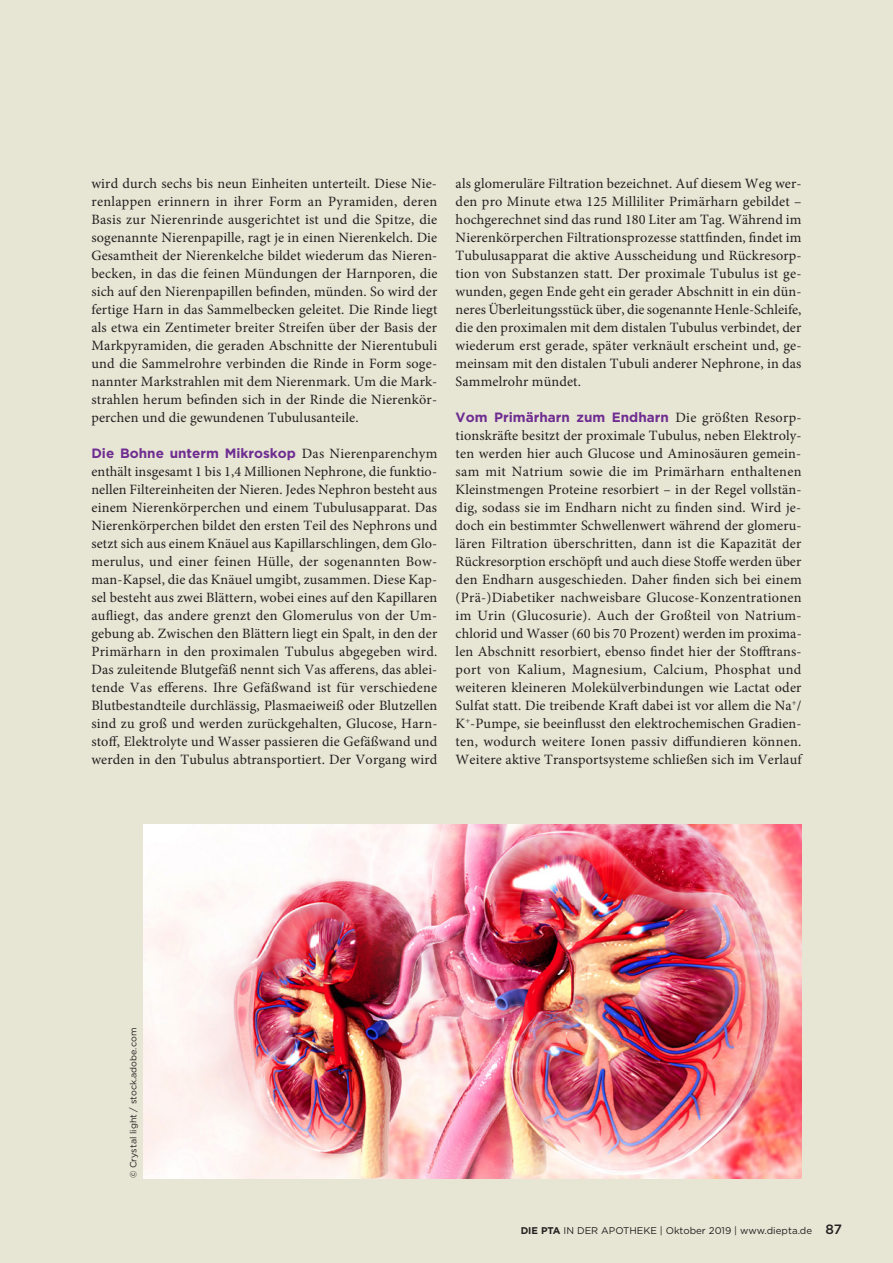
<style>
.page{position:relative;width:893px;height:1263px;background:#e7e5d4}
.page>*{position:absolute;margin:0;border:0;box-sizing:border-box;transform-origin:0 0}
.t1{font:14.25px/18px "Minion Pro";letter-spacing:.01em;color:#231f20;text-align:justify}
.t2{font:700 13.5px "Gotham";color:#6e2c91}
.t3{font:9.75px "Gotham";color:#231f20}
.t4{font:9px "Gotham";color:#231f20}
.s1{font-family:"Minion Pro";font-weight:400;font-size:14.25px;color:#231f20}
.s2{font-weight:700}
.s3{font-weight:500;font-size:13.5px}
</style>
<div class="page">
<img style="left:143px;top:824px;width:658px;height:354px">
<p class="t1" style="left:91px;top:175px;width:348px">wird durch sechs bis neun Einheiten unterteilt. Diese Nie&shy;renlappen erinnern in ihrer Form an Pyramiden, deren Basis zur Nierenrinde ausgerichtet ist und die Spitze, die sogenannte Nierenpapille, ragt je in einen Nierenkelch. Die Gesamtheit der Nierenkelche bildet wiederum das Nieren&shy;becken, in das die feinen Mündungen der Harnporen, die sich auf den Nierenpapillen befinden, münden. So wird der fertige Harn in das Sammelbecken geleitet. Die Rinde liegt als etwa ein Zentimeter breiter Streifen über der Basis der Markpyramiden, die geraden Abschnitte der Nierentubuli und die Sammelrohre verbinden die Rinde in Form soge&shy;nannter Markstrahlen mit dem Nierenmark. Um die Mark&shy;strahlen herum befinden sich in der Rinde die Nierenkör&shy;perchen und die gewundenen Tubulusanteile.</p>
<p class="t2" style="left:91px;top:444px;width:347px">Die Bohne unterm Mikroskop <span class="s1">Das Nierenparenchym</span></p>
<p class="t1" style="left:91px;top:463px;width:348px;text-align:left">enthält insgesamt 1 bis 1,4 Millionen Nephrone, die funktio&shy;nellen Filtereinheiten der Nieren. Jedes Nephron besteht aus einem Nierenkörperchen und einem Tubulusapparat. Das Nierenkörperchen bildet den ersten Teil des Nephrons und setzt sich aus einem Knäuel aus Kapillarschlingen, dem Glo&shy;merulus, und einer feinen Hülle, der sogenannten Bow&shy;man-Kapsel, die das Knäuel umgibt, zusammen. Diese Kap&shy;sel besteht aus zwei Blättern, wobei eines auf den Kapillaren aufliegt, das andere grenzt den Glomerulus von der Um&shy;gebung ab. Zwischen den Blättern liegt ein Spalt, in den der Primärharn in den proximalen Tubulus abgegeben wird.<br>Das zuleitende Blutgefäß nennt sich Vas afferens, das ablei&shy;tende Vas efferens. Ihre Gefäßwand ist für verschiedene Blutbestandteile durchlässig, Plasmaeiweiß oder Blutzellen sind zu groß und werden zurückgehalten, Glucose, Harn&shy;stoff, Elektrolyte und Wasser passieren die Gefäßwand und werden in den Tubulus abtransportiert. Der Vorgang wird</p>
<p class="t1" style="left:456px;top:175px;width:347px">als glomeruläre Filtration bezeichnet. Auf diesem Weg wer&shy;den pro Minute etwa 125 Milliliter Primärharn gebildet – hochgerechnet sind das rund 180 Liter am Tag. Während im Nierenkörperchen Filtrationsprozesse stattfinden, findet im Tubulusapparat die aktive Ausscheidung und Rückresorp&shy;tion von Substanzen statt. Der proximale Tubulus ist ge&shy;wunden, gegen Ende geht ein gerader Abschnitt in ein dün&shy;neres Überleitungsstück über, die sogenannte Henle-Schleife, die den proximalen mit dem distalen Tubulus verbindet, der wiederum erst gerade, später verknäult erscheint und, ge&shy;meinsam mit den distalen Tubuli anderer Nephrone, in das Sammelrohr mündet.</p>
<p class="t2" style="left:456px;top:408px;width:346px">Vom Primärharn zum Endharn <span class="s1">Die größten Resorp-</span></p>
<p class="t1" style="left:456px;top:427px;width:348px">tionskräfte besitzt der proximale Tubulus, neben Elektroly&shy;ten werden hier auch Glucose und Aminosäuren gemein&shy;sam mit Natrium sowie die im Primärharn enthaltenen Kleinstmengen Proteine resorbiert – in der Regel vollstän&shy;dig, sodass sie im Endharn nicht zu finden sind. Wird je&shy;doch ein bestimmter Schwellenwert während der glomeru&shy;lären Filtration überschritten, dann ist die Kapazität der Rückresorption erschöpft und auch diese Stoffe werden über den Endharn ausgeschieden. Daher finden sich bei einem (Prä-)Diabetiker nachweisbare Glucose-Konzentrationen im Urin (Glucosurie). Auch der Großteil von Natrium&shy;chlorid und Wasser (60 bis 70 Prozent) werden im proxima&shy;len Abschnitt resorbiert, ebenso findet hier der Stofftrans&shy;port von Kalium, Magnesium, Calcium, Phosphat und weiteren kleineren Molekülverbindungen wie Lactat oder Sulfat statt. Die treibende Kraft dabei ist vor allem die Na<sup>+</sup>/ K<sup>+</sup>-Pumpe, sie beeinflusst den elektrochemischen Gradien&shy;ten, wodurch weitere Ionen passiv diffundieren können.<br>Weitere aktive Transportsysteme schließen sich im Verlauf</p>
<p class="t4" style="left:128px;top:1178px;width:152px;rotate:-90deg">© Crystal light / stock.adobe.com</p>
<p class="t3" style="left:521px;top:1224px;width:323px"><span class="s2">DIE PTA</span> IN DER APOTHEKE | Oktober 2019 | www.diepta.de <span class="s3">87</span></p>
</div>
